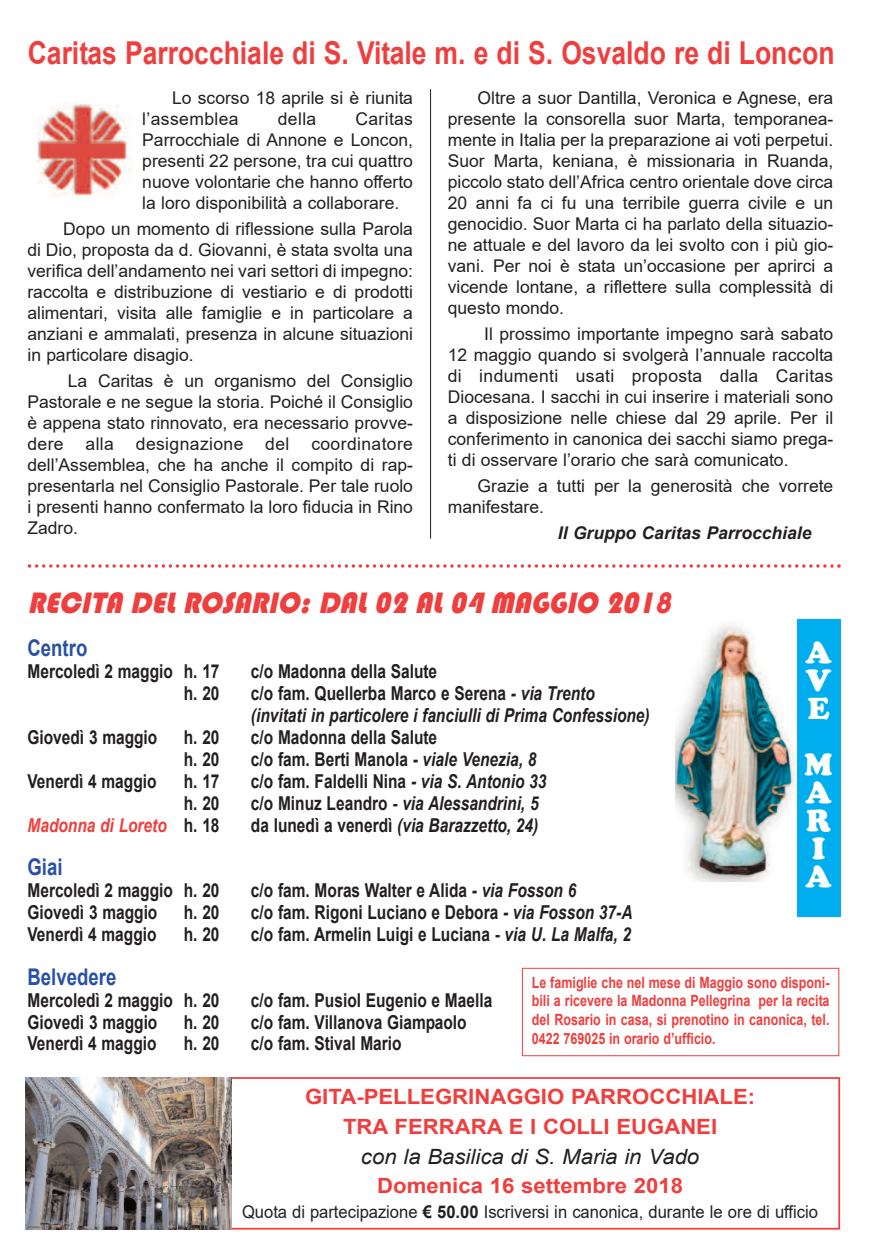
<style>
.page{position:relative;width:874px;height:1241px;background:#fff}
.page>*{position:absolute;margin:0;border:0;box-sizing:border-box;transform-origin:0 0}
.t1{font:700 31.5px "Arial";color:#ee3f3e;scale:.84 1}
.t2{font:900 31.5px/28px "Cooper";color:#fff;text-align:justify}
.t3{font:italic 30.45px "Bauhaus 93";color:#ee3f3e;scale:.95 1}
.t4{font:700 22.93px "Arial";color:#2951a3;scale:.81 1}
.t5{font:700 21px/29.8px "Arial";color:#ee3f3e;text-align:center;scale:1.05 1}
.t6{font:italic 21px "Arial";color:#231f20;scale:1.05 1}
.t7{font:700 19.07px "Arial";color:#231f20;scale:.81 1}
.t8{font:italic 700 19.07px/21.9px "Arial";color:#231f20;scale:.81 1}
.t9{font:italic 700 19.07px "Arial";color:#ee3f3e;scale:.81 1}
.t10{font:17.5px/21px "Arial";color:#231f20;text-align:justify}
.t11{font:17.5px "Arial";color:#231f20;scale:.95 1}
.t12{font:italic 700 17.5px "Arial";color:#231f20}
.t13{font:700 15.58px/18.6px "Arial";color:#ee3f3e;text-align:justify;scale:.81 1}
.s1{font-style:normal}
.s2{font-style:italic}
.s3{font-style:normal;color:#231f20}
.s4{font-weight:700}
</style>
<div class="page">
<div style="left:26px;top:1076px;width:813px;height:153px;border:2px solid #ee3f3e"></div>
<img style="left:675px;top:625px;width:121px;height:255px">
<div style="left:796px;top:618px;width:43px;height:298px;background:#00aeef"></div>
<div style="left:521px;top:967px;width:317px;height:88px;border:1px solid #ee3f3e"></div>
<img style="left:37px;top:103px;width:95px;height:95px">
<hr style="left:430px;top:89px;width:1px;height:449px;background:#231f20">
<svg style="left:28px;top:564px;width:812px;height:3px"></svg>
<img style="left:26px;top:1077px;width:205px;height:151px">
<h1 class="t1" style="left:28px;top:36px;width:961px">Caritas Parrocchiale di S. Vitale m. e di S. Osvaldo re di Loncon</h1>
<p class="t10" style="left:142px;top:87px;width:272px;text-indent:30px">Lo scorso 18 aprile si è riunita l’assemblea</p>
<p class="t10" style="left:142px;top:108px;width:272px;text-indent:213px">Caritas Parrocchiale di Annone e Loncon, presenti 22 persone, tra cui quattro nuove volontarie che hanno offerto la loro disponibilità a collaborare.</p>
<p class="t10" style="left:27px;top:218px;width:387px;text-indent:36px">Dopo un momento di riflessione sulla Parola di Dio, proposta da d. Giovanni, è stata svolta una verifica dell’andamento nei vari settori di impegno: raccolta e distribuzione di vestiario e di prodotti alimentari, visita alle famiglie e in particolare a anziani e ammalati, presenza in alcune situazioni in particolare disagio.</p>
<p class="t10" style="left:27px;top:370px;width:387px;text-indent:40px">La Caritas è un organismo del Consiglio Pastorale e ne segue la storia. Poiché il Consiglio è appena stato rinnovato, era necessario provve&shy;dere alla designazione del coordinatore dell’Assemblea, che ha anche il compito di rap&shy;presentarla nel Consiglio Pastorale. Per tale ruolo i presenti hanno confermato la loro fiducia in Rino Zadro.</p>
<p class="t10" style="left:278px;top:108px;width:40px">della</p>
<p class="t10" style="left:447px;top:87px;width:387px;text-indent:30px">Oltre a suor Dantilla, Veronica e Agnese, era presente la consorella suor Marta, temporanea&shy;mente in Italia per la preparazione ai voti perpetui.<br>Suor Marta, keniana, è missionaria in Ruanda, piccolo stato dell’Africa centro orientale dove circa 20 anni fa ci fu una terribile guerra civile e un genocidio. Suor Marta ci ha parlato della situazio&shy;ne attuale e del lavoro da lei svolto con i più gio&shy;vani. Per noi è stata un’occasione per aprirci a vicende lontane, a riflettere sulla complessità di questo mondo.</p>
<p class="t10" style="left:447px;top:323px;width:387px;text-indent:36px">Il prossimo importante impegno sarà sabato 12 maggio quando si svolgerà l’annuale raccolta di indumenti usati proposta dalla Caritas Diocesana. I sacchi in cui inserire i materiali sono a disposizione nelle chiese dal 29 aprile. Per il conferimento in canonica dei sacchi siamo prega&shy;ti di osservare l’orario che sarà comunicato.</p>
<p class="t10" style="left:447px;top:475px;width:387px;text-indent:30px">Grazie a tutti per la generosità che vorrete manifestare.</p>
<p class="t12" style="left:557px;top:523px;width:255px">Il Gruppo Caritas Parrocchiale</p>
<h2 class="t3" style="left:28px;top:585px;width:683px">RECITA DEL ROSARIO: DAL 02 AL 04 MAGGIO 2018</h2>
<h3 class="t4" style="left:27px;top:635px;width:75px">Centro</h3>
<p class="t7" style="left:27px;top:661px;width:238px">Mercoledì 2 maggio h. 17</p>
<p class="t7" style="left:251px;top:661px;width:231px">c/o Madonna della Salute</p>
<p class="t7" style="left:184px;top:682px;width:46px">h. 20</p>
<p class="t8" style="left:251px;top:682px;width:493px"><span class="s1">c/o fam. Quellerba Marco e Serena</span> - via Trento (invitati in particolere i fanciulli di Prima Confessione)</p>
<p class="t7" style="left:27px;top:726px;width:162px">Giovedì 3 maggio</p>
<p class="t7" style="left:184px;top:726px;width:46px">h. 20</p>
<p class="t7" style="left:251px;top:726px;width:231px">c/o Madonna della Salute</p>
<p class="t7" style="left:184px;top:748px;width:46px">h. 20</p>
<p class="t7" style="left:251px;top:748px;width:354px">c/o fam. Berti Manola <span class="s2">- viale Venezia, 8</span></p>
<p class="t7" style="left:27px;top:770px;width:161px">Venerdì 4 maggio</p>
<p class="t7" style="left:184px;top:770px;width:46px">h. 17</p>
<p class="t7" style="left:251px;top:770px;width:366px">c/o fam. Faldelli Nina <span class="s2">- via S. Antonio 33</span></p>
<p class="t7" style="left:184px;top:792px;width:46px">h. 20</p>
<p class="t8" style="left:251px;top:792px;width:356px"><span class="s1">c/o Minuz Leandro -</span> via Alessandrini, 5</p>
<p class="t9" style="left:27px;top:814px;width:238px">Madonna di Loreto <span class="s3">h. 18</span></p>
<p class="t8" style="left:251px;top:813px;width:356px"><span class="s1">da lunedì a venerdì</span> (via Barazzetto, 24)</p>
<h3 class="t4" style="left:27px;top:854px;width:45px">Giai</h3>
<p class="t7" style="left:27px;top:879px;width:238px">Mercoledì 2 maggio h. 20</p>
<p class="t7" style="left:251px;top:879px;width:403px">c/o fam. Moras Walter e Alida <span class="s2">- via Fosson 6</span></p>
<p class="t7" style="left:27px;top:901px;width:162px">Giovedì 3 maggio</p>
<p class="t7" style="left:184px;top:901px;width:46px">h. 20</p>
<p class="t7" style="left:251px;top:901px;width:472px">c/o fam. Rigoni Luciano e Debora <span class="s2">- via Fosson 37-A</span></p>
<p class="t7" style="left:27px;top:923px;width:161px">Venerdì 4 maggio</p>
<p class="t7" style="left:184px;top:923px;width:46px">h. 20</p>
<p class="t7" style="left:251px;top:923px;width:470px">c/o fam. Armelin Luigi e Luciana - <span class="s2">via U. La Malfa, 2</span></p>
<h3 class="t4" style="left:27px;top:963px;width:111px">Belvedere</h3>
<p class="t7" style="left:27px;top:989px;width:238px">Mercoledì 2 maggio h. 20</p>
<p class="t7" style="left:251px;top:989px;width:299px">c/o fam. Pusiol Eugenio e Maella</p>
<p class="t7" style="left:27px;top:1011px;width:162px">Giovedì 3 maggio</p>
<p class="t7" style="left:184px;top:1011px;width:46px">h. 20</p>
<p class="t7" style="left:251px;top:1011px;width:267px">c/o fam. Villanova Giampaolo</p>
<p class="t7" style="left:27px;top:1032px;width:161px">Venerdì 4 maggio</p>
<p class="t7" style="left:184px;top:1032px;width:46px">h. 20</p>
<p class="t7" style="left:251px;top:1032px;width:187px">c/o fam. Stival Mario</p>
<h1 class="t2" style="left:805px;top:638px;width:28px">A V E</h1>
<h1 class="t2" style="left:804px;top:750px;width:29px;text-align:left">M<br>A<br>R<br>I<br>A</h1>
<p class="t13" style="left:531px;top:972px;width:369px">Le famiglie che nel mese di Maggio sono disponi&shy;bili a ricevere la Madonna Pellegrina per la recita del Rosario in casa, si prenotino in canonica, tel.<br>0422 769025 in orario d’ufficio.</p>
<p class="t5" style="left:305px;top:1081px;width:430px">GITA-PELLEGRINAGGIO PARROCCHIALE:<br>TRA FERRARA E I COLLI EUGANEI</p>
<p class="t6" style="left:361px;top:1144px;width:323px">con la Basilica di S. Maria in Vado</p>
<p class="t5" style="left:377px;top:1171px;width:293px">Domenica 16 settembre 2018</p>
<p class="t11" style="left:242px;top:1201px;width:607px">Quota di partecipazione <span class="s4">€ 50.00</span> Iscriversi in canonica, durante le ore di ufficio</p>
</div>
